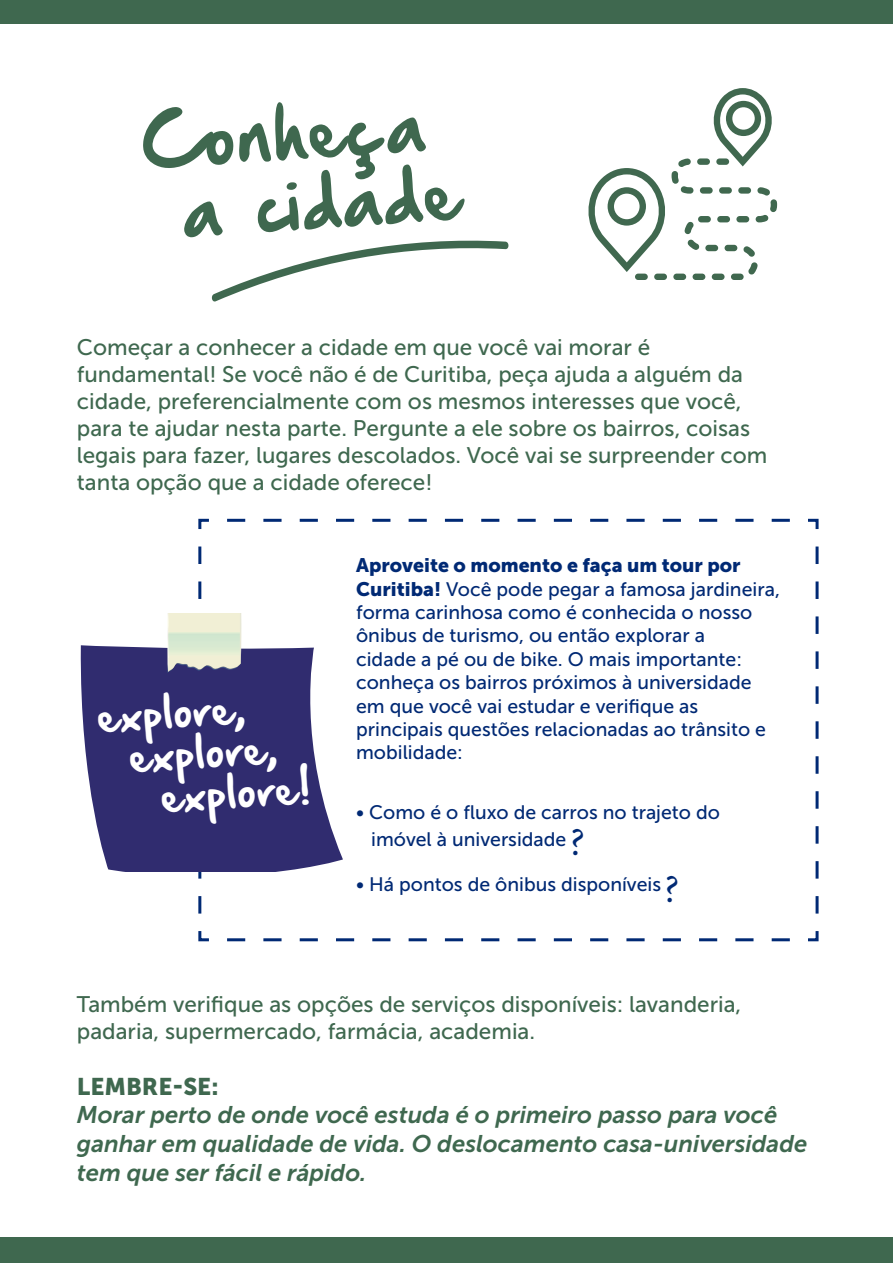
<style>
.page{position:relative;width:893px;height:1263px;background:#fff}
.page>*{position:absolute;margin:0;border:0;box-sizing:border-box;transform-origin:0 0}
.t1{font:64.5px/70.7px "Hand Of Sean Demo";color:#3f684f;text-align:center}
.t2{font:39px "Hand Of Sean Demo";color:#fff}
.t3{font:italic 24px/28.8px "Museo Sans 700";color:#3f684f}
.t4{font:24px "Museo Sans 900";color:#3f684f}
.t5{font:22.5px/27px "Museo Sans 500";color:#3f684f}
.t6{font:19.5px/23.4px "Museo Sans 500";color:#002974}
.t7{font:19.5px "Museo Sans 900";color:#002974}
.s1{font-family:"Museo Sans 900"}
</style>
<div class="page">
<svg style="left:198px;top:518px;width:621px;height:424px"></svg>
<svg style="left:211px;top:240px;width:298px;height:62px"></svg>
<div style="left:0;top:0;width:893px;height:23px;background:#3f684f"></div>
<div style="left:0;top:1237px;width:893px;height:26px;background:#3f684f"></div>
<svg style="left:81px;top:645px;width:262px;height:226px;fill:#302c6f"></svg>
<svg style="left:167px;top:546px;width:74px;height:376px"></svg>
<div style="left:635px;top:274px;width:13px;height:6px;background:#40684f;border-radius:3px"></div>
<div style="left:712px;top:274px;width:13px;height:6px;background:#40684f;border-radius:3px"></div>
<div style="left:693px;top:274px;width:12px;height:6px;background:#40684f;border-radius:3px"></div>
<div style="left:731px;top:274px;width:13px;height:6px;background:#40684f;border-radius:3px"></div>
<div style="left:654px;top:274px;width:13px;height:6px;background:#40684f;border-radius:3px"></div>
<div style="left:673px;top:274px;width:13px;height:6px;background:#40684f;border-radius:3px"></div>
<svg style="left:588px;top:88px;width:189px;height:186px"></svg>
<svg style="left:570px;top:828px;width:14px;height:28px"></svg>
<svg style="left:665px;top:875px;width:13px;height:27px"></svg>
<h1 class="t1" style="left:140px;top:113px;width:315px;rotate:-4deg">Conheça a cidade</h1>
<p class="t5" style="left:77px;top:334px;width:692px">Começar a conhecer a cidade em que você vai morar é fundamental! Se você não é de Curitiba, peça ajuda a alguém da cidade, preferencialmente com os mesmos interesses que você, para te ajudar nesta parte. Pergunte a ele sobre os bairros, coisas legais para fazer, lugares descolados. Você vai se surpreender com tanta opção que a cidade oferece!</p>
<h2 class="t2" style="left:96px;top:697px;width:151px;rotate:-4deg">explore,</h2>
<h2 class="t2" style="left:128px;top:737px;width:151px;rotate:-4deg">explore,</h2>
<h2 class="t2" style="left:160px;top:777px;width:152px;rotate:-4deg">explore!</h2>
<p class="t7" style="left:356px;top:554px;width:386px">Aproveite o momento e faça um tour por</p>
<p class="t6" style="left:356px;top:577px;width:425px"><span class="s1">Curitiba!</span> Você pode pegar a famosa jardineira, forma carinhosa como é conhecida o nosso ônibus de turismo, ou então explorar a<br>cidade a pé ou de bike. O mais importante: conheça os bairros próximos à universidade em que você vai estudar e verifique as principais questões relacionadas ao trânsito e mobilidade:</p>
<p class="t6" style="left:371px;top:799px;width:350px;line-height:27px;text-indent:-15px">• Como é o fluxo de carros no trajeto do imóvel à universidade</p>
<p class="t6" style="left:356px;top:873px;width:307px">• Há pontos de ônibus disponíveis</p>
<p class="t5" style="left:77px;top:991px;width:666px">Também verifique as opções de serviços disponíveis: lavanderia, padaria, supermercado, farmácia, academia.</p>
<p class="t4" style="left:77px;top:1072px;width:143px">LEMBRE-SE:</p>
<p class="t3" style="left:77px;top:1101px;width:732px">Morar perto de onde você estuda é o primeiro passo para você ganhar em qualidade de vida. O deslocamento casa-universidade tem que ser fácil e rápido.</p>
</div>
